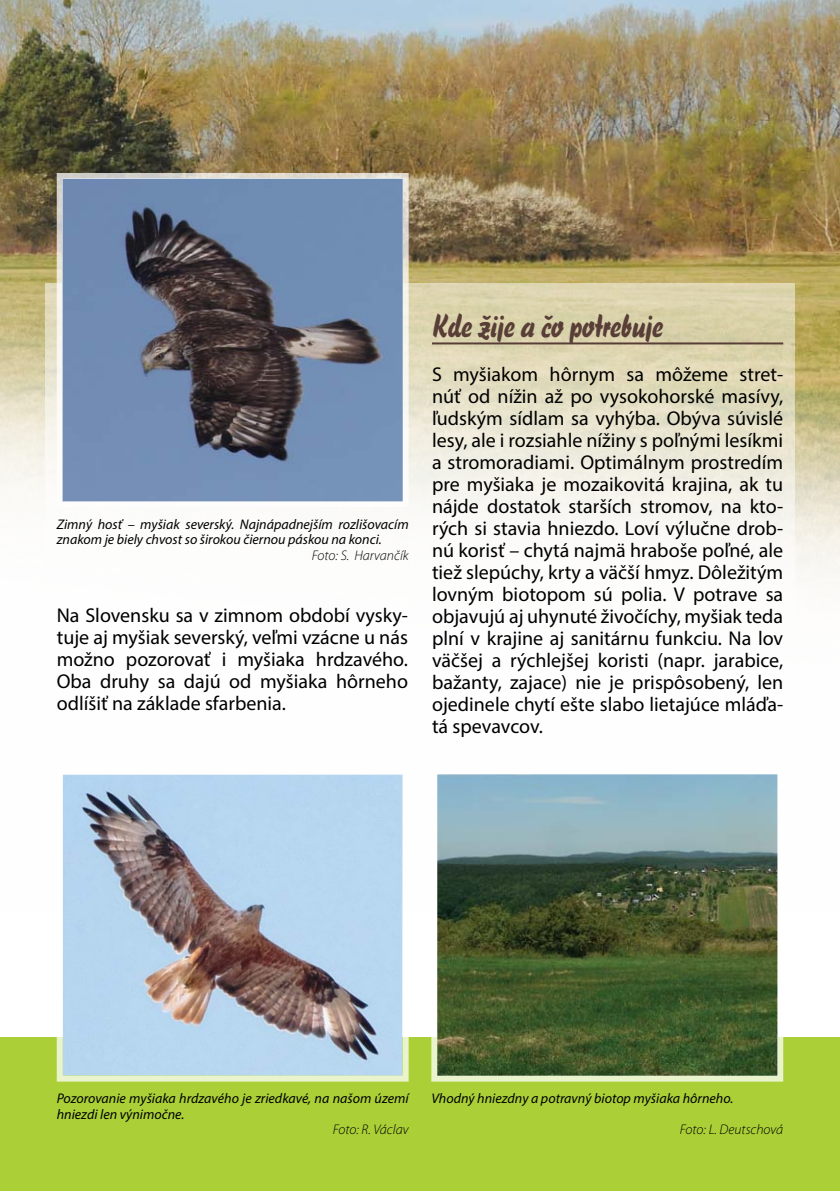
<style>
.page{position:relative;width:840px;height:1191px;background:#fff}
.page>*{position:absolute;margin:0;border:0;box-sizing:border-box;transform-origin:0 0}
.t1{font:34px "Blizzard DOT";color:#593e37}
.t2{font:20px/22px "Myriad Pro";color:#000;text-align:justify}
.t3{font:italic 14px/15.4px "Myriad Pro";color:#000}
.t4{font:italic 300 14px "Myriad Pro";color:#000}
</style>
<div class="page">
<img style="left:0;top:0;width:839px;height:588px">
<div style="left:0;top:1037px;width:839px;height:154px;background:#abd037"></div>
<svg style="left:45px;top:283px;width:749px;height:305px"></svg>
<hr style="left:432px;top:342px;width:350px;height:2px;background:#593e37">
<svg style="left:55px;top:171px;width:355px;height:338px;background:#70809a"></svg>
<svg style="left:56px;top:774px;width:353px;height:308px;background:#adbdcc"></svg>
<svg style="left:431px;top:774px;width:353px;height:308px;background:#60765c"></svg>
<p class="t3" style="left:57px;top:516px;width:353px">Zimný hosť – myšiak severský. Najnápadnejším rozlišovacím znakom je biely chvost so širokou čiernou páskou na konci.</p>
<p class="t4" style="left:312px;top:547px;width:98px">Foto: S. Harvančík</p>
<p class="t2" style="left:57px;top:604px;width:352px">Na Slovensku sa v zimnom období vysky&shy;tuje aj myšiak severský, veľmi vzácne u nás možno pozorovať i myšiaka hrdzavého.<br>Oba druhy sa dajú od myšiaka hôrneho odlíšiť na základe sfarbenia.</p>
<h1 class="t1" style="left:432px;top:306px;width:232px">Kde žije a čo potrebuje</h1>
<p class="t2" style="left:432px;top:363px;width:352px">S myšiakom hôrnym sa môžeme stret&shy;núť od nížin až po vysokohorské masívy, ľudským sídlam sa vyhýba. Obýva súvislé lesy, ale i rozsiahle nížiny s poľnými lesíkmi a stromoradiami. Optimálnym prostredím pre myšiaka je mozaikovitá krajina, ak tu nájde dostatok starších stromov, na kto&shy;rých si stavia hniezdo. Loví výlučne drob&shy;nú korisť – chytá najmä hraboše poľné, ale tiež slepúchy, krty a väčší hmyz. Dôležitým lovným biotopom sú polia. V potrave sa objavujú aj uhynuté živočíchy, myšiak teda plní v krajine aj sanitárnu funkciu. Na lov väčšej a rýchlejšej koristi (napr. jarabice, bažanty, zajace) nie je prispôsobený, len ojedinele chytí ešte slabo lietajúce mláďa&shy;tá spevavcov.</p>
<p class="t3" style="left:57px;top:1090px;width:353px">Pozorovanie myšiaka hrdzavého je zriedkavé, na našom území hniezdi len výnimočne.</p>
<p class="t4" style="left:332px;top:1121px;width:77px">Foto: R. Václav</p>
<p class="t3" style="left:431px;top:1090px;width:303px">Vhodný hniezdny a potravný biotop myšiaka hôrneho.</p>
<p class="t4" style="left:679px;top:1121px;width:105px">Foto: L. Deutschová</p>
</div>
